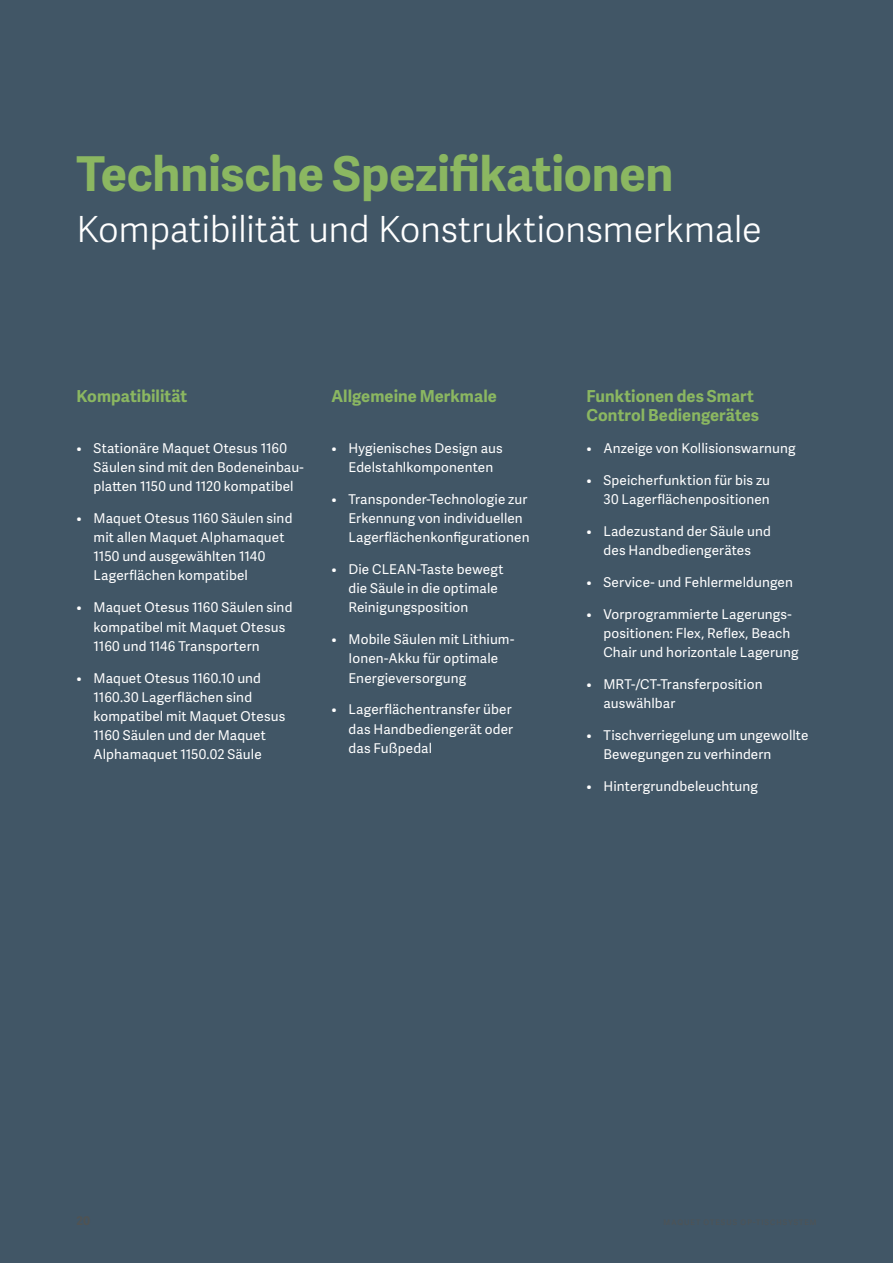
<style>
.page{position:relative;width:893px;height:1263px;background:#415666}
.page>*{position:absolute;margin:0;border:0;box-sizing:border-box;transform-origin:0 0}
.A4_USL_Heading_Adelle_Sans_Bold_White{font:700 48px "Adelle Sans";letter-spacing:-.005em;color:#8bb761}
.A4_USL_Sub-heading_Adelle_Sans_Light_Whi{font:300 36px "Adelle Sans";letter-spacing:-.01em;color:#fff}
.A4_USL_Sub-heading_Bullet_Adelle_Sans_Bo{font:700 16.5px/19.2px "Adelle Sans";letter-spacing:.005em;color:#8bb761}
.t1{font:13.5px/19.2px "Adelle Sans";letter-spacing:.01em;color:#fff}
</style>
<div class="page">
<p class="A4_USL_Heading_Adelle_Sans_Bold_White" style="left:77px;top:139px;width:599px">Technische Spezifikationen</p>
<p class="A4_USL_Sub-heading_Adelle_Sans_Light_Whi" style="left:77px;top:204px;width:687px">Kompatibilität und Konstruktionsmerkmale</p>
<p class="A4_USL_Sub-heading_Bullet_Adelle_Sans_Bo" style="left:77px;top:386px;width:112px">Kompatibilität</p>
<p class="t1" style="left:94px;top:438px;width:212px;text-indent:-17px">• Stationäre Maquet Otesus 1160<br>Säulen sind mit den Bodeneinbau&shy;platten 1150 und 1120 kompatibel</p>
<p class="t1" style="left:94px;top:508px;width:200px;text-indent:-17px">• Maquet Otesus 1160 Säulen sind mit allen Maquet Alphamaquet<br>1150 und ausgewählten 1140<br>Lagerflächen kompatibel</p>
<p class="t1" style="left:94px;top:597px;width:200px;text-indent:-17px">• Maquet Otesus 1160 Säulen sind kompatibel mit Maquet Otesus<br>1160 und 1146 Transportern</p>
<p class="t1" style="left:94px;top:668px;width:193px;text-indent:-17px">• Maquet Otesus 1160.10 und<br>1160.30 Lagerflächen sind kompatibel mit Maquet Otesus<br>1160 Säulen und der Maquet<br>Alphamaquet 1150.02 Säule</p>
<p class="A4_USL_Sub-heading_Bullet_Adelle_Sans_Bo" style="left:332px;top:386px;width:167px">Allgemeine Merkmale</p>
<p class="t1" style="left:332px;top:438px;width:173px;text-align:center">• Hygienisches Design aus<br>Edelstahlkomponenten</p>
<p class="t1" style="left:349px;top:489px;width:182px;text-indent:-17px">• Transponder-Technologie zur<br>Erkennung von individuellen<br>Lagerflächenkonfigurationen</p>
<p class="t1" style="left:349px;top:559px;width:157px;text-indent:-17px">• Die CLEAN-Taste bewegt die Säule in die optimale<br>Reinigungsposition</p>
<p class="t1" style="left:349px;top:629px;width:167px;text-indent:-17px">• Mobile Säulen mit Lithium-<br>Ionen-Akku für optimale<br>Energieversorgung</p>
<p class="t1" style="left:349px;top:699px;width:166px;text-align:justify;text-indent:-17px">• Lagerflächentransfer über das Handbediengerät oder das Fußpedal</p>
<p class="A4_USL_Sub-heading_Bullet_Adelle_Sans_Bo" style="left:586px;top:386px;width:174px">Funktionen des Smart<br>Control Bediengerätes</p>
<p class="t1" style="left:586px;top:438px;width:210px">• Anzeige von Kollisionswarnung</p>
<p class="t1" style="left:586px;top:470px;width:185px;text-align:right">• Speicherfunktion für bis zu<br>30 Lagerflächenpositionen</p>
<p class="t1" style="left:586px;top:521px;width:186px;text-align:center">• Ladezustand der Säule und des Handbediengerätes</p>
<p class="t1" style="left:586px;top:572px;width:208px">• Service- und Fehlermeldungen</p>
<p class="t1" style="left:603px;top:604px;width:197px;text-indent:-17px">• Vorprogrammierte Lagerungs&shy;positionen: Flex, Reflex, Beach<br>Chair und horizontale Lagerung</p>
<p class="t1" style="left:603px;top:674px;width:160px;text-indent:-17px">• MRT-/CT-Transferposition auswählbar</p>
<p class="t1" style="left:603px;top:725px;width:207px;text-indent:-17px">• Tischverriegelung um ungewollte<br>Bewegungen zu verhindern</p>
<p class="t1" style="left:586px;top:776px;width:173px">• Hintergrundbeleuchtung</p>
</div>
